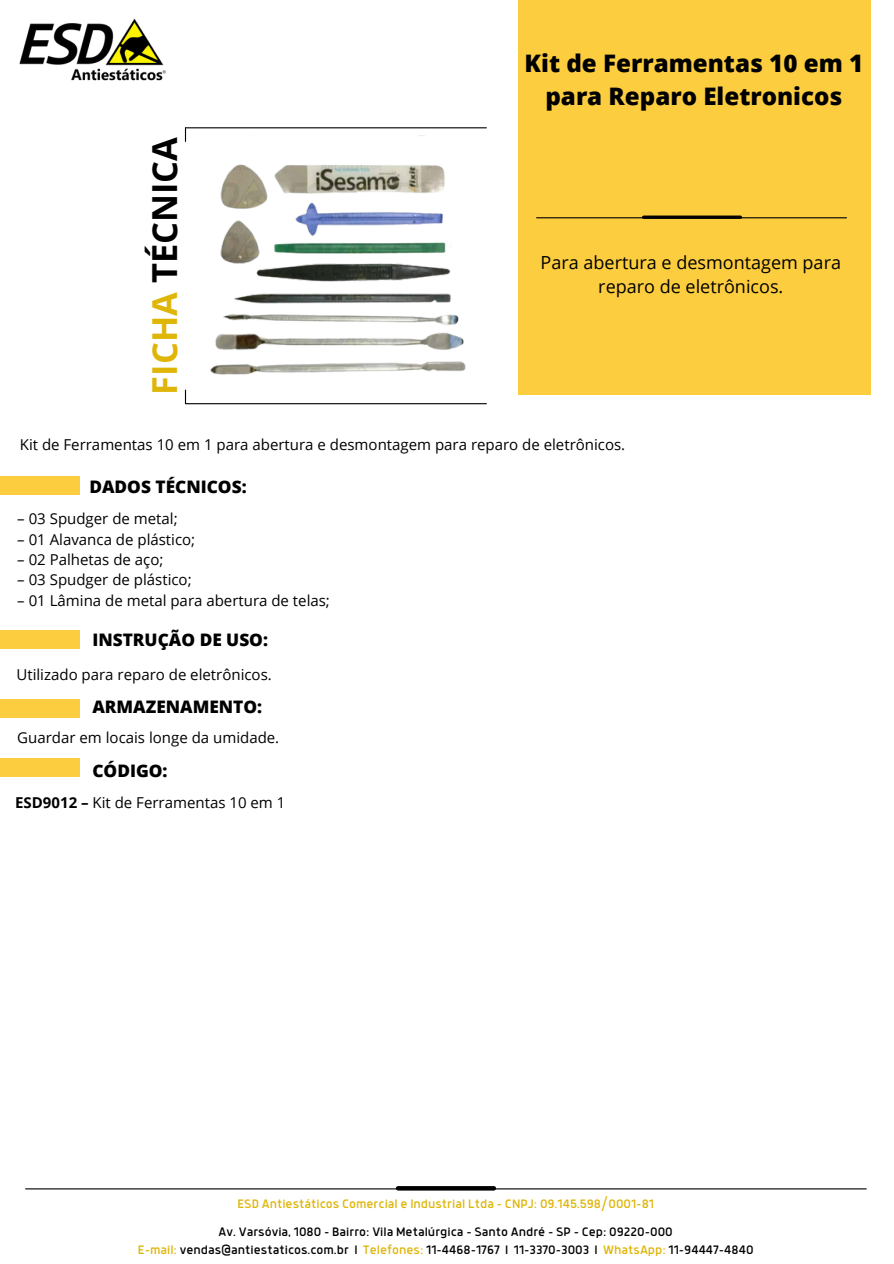
<style>
.page{position:relative;width:894px;height:1264px;background:#fff}
.page>*{position:absolute;margin:0;border:0;box-sizing:border-box;transform-origin:0 0}
.t1{font:700 34.5px "Open Sans";color:#000}
.t2{font:800 24.15px/33.2px "Open Sans";color:#000;text-align:center}
.t3{font:18px/24.8px "Open Sans";color:#000;text-align:center}
.t4{font:800 17.25px "Open Sans";color:#000}
.t5{font:15px "Open Sans";color:#000}
.t6{font:13.5px/18px "Anteb";color:#000;text-align:center}
.t7{font:13.5px "Anteb";color:#dfb508}
.s1{color:#dfb508}
.s2{font-weight:700}
</style>
<div class="page">
<div style="left:518px;top:0;width:352px;height:394px;background:#fccd3f"></div>
<hr style="left:536px;top:217px;width:310px;height:1px;background:#000">
<svg style="left:643px;top:215px;width:97px;height:4px"></svg>
<img style="left:19px;top:18px;width:147px;height:63px">
<hr style="left:185px;top:127px;width:301px;height:1px;background:#000">
<svg style="left:185px;top:128px;width:1px;height:13px"></svg>
<hr style="left:185px;top:403px;width:301px;height:1px;background:#000">
<svg style="left:185px;top:390px;width:1px;height:13px"></svg>
<hr style="left:26px;top:1188px;width:840px;height:1px;background:#000">
<svg style="left:398px;top:1186px;width:95px;height:4px"></svg>
<div style="left:0;top:476px;width:79px;height:18px;background:#fccd3f"></div>
<div style="left:0;top:630px;width:79px;height:19px;background:#fccd3f"></div>
<div style="left:0;top:698px;width:79px;height:19px;background:#fccd3f"></div>
<div style="left:0;top:758px;width:79px;height:18px;background:#fccd3f"></div>
<img style="left:210px;top:164px;width:256px;height:211px">
<h1 class="t1" style="left:140px;top:394px;width:259px;rotate:-90deg"><span class="s1">FICHA</span> TÉCNICA</h1>
<h2 class="t2" style="left:524px;top:46px;width:340px">Kit de Ferramentas 10 em 1 para Reparo Eletronicos</h2>
<p class="t3" style="left:540px;top:249px;width:302px">Para abertura e desmontagem para reparo de eletrônicos.</p>
<p class="t5" style="left:20px;top:434px;width:607px">Kit de Ferramentas 10 em 1 para abertura e desmontagem para reparo de eletrônicos.</p>
<p class="t4" style="left:89px;top:474px;width:159px">DADOS TÉCNICOS:</p>
<p class="t5" style="left:17px;top:508px;width:162px">– 03 Spudger de metal;</p>
<p class="t5" style="left:17px;top:528px;width:179px">– 01 Alavanca de plástico;</p>
<p class="t5" style="left:17px;top:549px;width:148px">– 02 Palhetas de aço;</p>
<p class="t5" style="left:17px;top:569px;width:176px">– 03 Spudger de plástico;</p>
<p class="t5" style="left:17px;top:589px;width:314px">– 01 Lâmina de metal para abertura de telas;</p>
<p class="t4" style="left:92px;top:627px;width:177px">INSTRUÇÃO DE USO:</p>
<p class="t5" style="left:16px;top:664px;width:257px">Utilizado para reparo de eletrônicos.</p>
<p class="t4" style="left:92px;top:695px;width:171px">ARMAZENAMENTO:</p>
<p class="t5" style="left:17px;top:727px;width:263px">Guardar em locais longe da umidade.</p>
<p class="t4" style="left:92px;top:758px;width:77px">CÓDIGO:</p>
<p class="t5" style="left:15px;top:791px;width:272px"><span class="s2">ESD9012 –</span> Kit de Ferramentas 10 em 1</p>
<p class="t7" style="left:237px;top:1198px;width:418px">ESD Antiestáticos Comercial e Industrial Ltda - CNPJ: 09.145.598/0001-81</p>
<p class="t6" style="left:138px;top:1223px;width:617px">Av. Varsóvia, 1080 - Bairro: Vila Metalúrgica - Santo André - SP - Cep: 09220-000<br><span class="s1">E-mail:</span> vendas@antiestaticos.com.br I <span class="s1">Telefones:</span> 11-4468-1767 I 11-3370-3003 I <span class="s1">WhatsApp:</span> 11-94447-4840</p>
</div>
